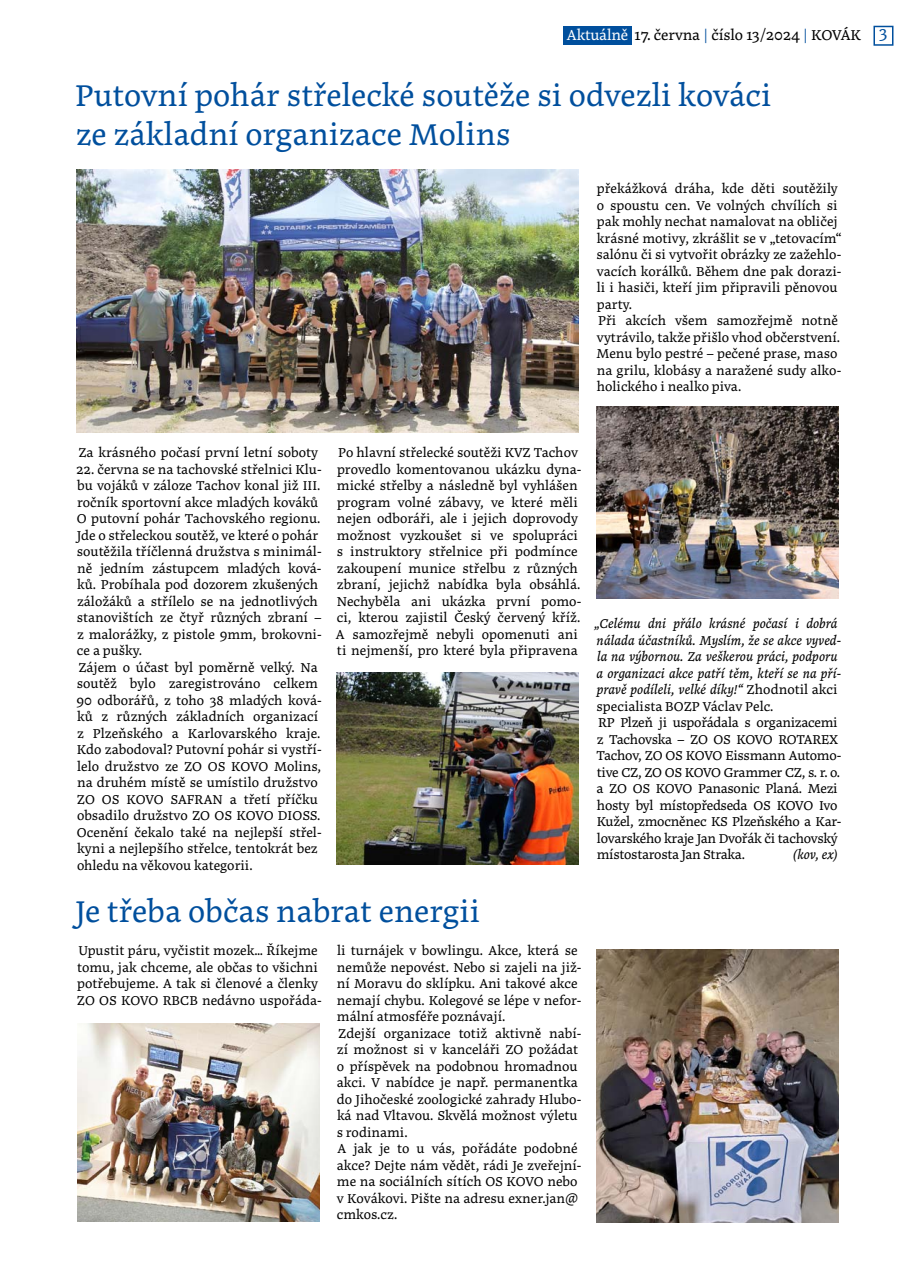
<style>
.page{position:relative;width:915px;height:1276px;background:#fff}
.page>*{position:absolute;margin:0;border:0;box-sizing:border-box;transform-origin:0 0}
.t1{font:31.5px/39px "Noort";color:#004f9d}
.t2{font:16.5px "Noort";color:#004f9d}
.t3{font:15px "Noort";letter-spacing:-.01em;color:#000}
.t4{font:13.5px/16.5px "Noort";color:#000}
.t5{font:13.5px/16.5px "Noort";letter-spacing:-.02em;color:#000}
.t6{font:italic 13.5px "Noort";color:#000}
.s1{color:#fff}
.s2{color:#004f9d}
.s3{font-style:italic}
</style>
<div class="page">
<div style="left:873px;top:26px;width:20px;height:20px;border:2px solid #004f9d"></div>
<img style="left:76px;top:170px;width:502px;height:262px">
<img style="left:596px;top:406px;width:241px;height:192px">
<img style="left:596px;top:949px;width:242px;height:274px">
<img style="left:78px;top:1024px;width:241px;height:198px">
<img style="left:336px;top:672px;width:242px;height:193px">
<div style="left:563px;top:26px;width:68px;height:19px;background:#004f9d"></div>
<p class="t3" style="left:566px;top:26px;width:296px"><span class="s1">Aktuálně</span> 17. června <span class="s2">|</span> číslo 13/2024 <span class="s2">|</span> KOVÁK</p>
<h1 class="t1" style="left:75px;top:76px;width:697px">Putovní pohár střelecké soutěže si odvezli kováci ze základní organizace Molins</h1>
<p class="t4" style="left:596px;top:180px;width:246px">překážková dráha, kde děti soutěžily o spoustu cen. Ve volných chvílích si pak mohly nechat namalovat na obličej krásné motivy, zkrášlit se v „tetovacím“ salónu či si vytvořit obrázky ze zažehlo&shy;vacích korálků. Během dne pak dorazi&shy;li i hasiči, kteří jim připravili pěnovou party.<br>Při akcích všem samozřejmě notně vytrávilo, takže přišlo vhod občerstvení.<br>Menu bylo pestré – pečené prase, maso na grilu, klobásy a naražené sudy alko&shy;holického i nealko piva.</p>
<p class="t2" style="left:878px;top:23px;width:10px">3</p>
<p class="t4" style="left:78px;top:444px;width:241px">Za krásného počasí první letní soboty</p>
<p class="t4" style="left:76px;top:461px;width:247px">22. června se na tachovské střelnici Klu&shy;bu vojáků v záloze Tachov konal již III. ročník sportovní akce mladých kováků O putovní pohár Tachovského regionu.<br>Jde o střeleckou soutěž, ve které o pohár soutěžila tříčlenná družstva s minimál&shy;ně jedním zástupcem mladých ková&shy;ků. Probíhala pod dozorem zkušených záložáků a střílelo se na jednotlivých stanovištích ze čtyř různých zbraní – z malorážky, z pistole 9mm, brokovni&shy;ce a pušky.<br>Zájem o účast byl poměrně velký. Na soutěž bylo zaregistrováno celkem 90 odborářů, z toho 38 mladých ková&shy;ků z různých základních organizací z Plzeňského a Karlovarského kraje.<br>Kdo zabodoval? Putovní pohár si vystří&shy;lelo družstvo ze ZO OS KOVO Molins, na druhém místě se umístilo družstvo ZO OS KOVO SAFRAN a třetí příčku obsadilo družstvo ZO OS KOVO DIOSS.<br>Ocenění čekalo také na nejlepší střel&shy;kyni a nejlepšího střelce, tentokrát bez ohledu na věkovou kategorii.</p>
<p class="t4" style="left:336px;top:444px;width:247px">Po hlavní střelecké soutěži KVZ Tachov provedlo komentovanou ukázku dyna&shy;mické střelby a následně byl vyhlášen program volné zábavy, ve které měli nejen odboráři, ale i jejich doprovody možnost vyzkoušet si ve spolupráci s instruktory střelnice při podmínce zakoupení munice střelbu z různých zbraní, jejichž nabídka byla obsáhlá.<br>Nechyběla ani ukázka první pomo&shy;ci, kterou zajistil Český červený kříž.<br>A samozřejmě nebyli opomenuti ani ti nejmenší, pro které byla připravena</p>
<h1 class="t1" style="left:75px;top:891px;width:406px">Je třeba občas nabrat energii</h1>
<p class="t4" style="left:77px;top:942px;width:246px">Upustit páru, vyčistit mozek… Říkejme tomu, jak chceme, ale občas to všichni potřebujeme. A tak si členové a členky ZO OS KOVO RBCB nedávno uspořáda-</p>
<p class="t4" style="left:336px;top:942px;width:246px">li turnájek v bowlingu. Akce, která se nemůže nepovést. Nebo si zajeli na již&shy;ní Moravu do sklípku. Ani takové akce nemají chybu. Kolegové se lépe v nefor&shy;mální atmosféře poznávají.<br>Zdejší organizace totiž aktivně nabí&shy;zí možnost si v kanceláři ZO požádat o příspěvek na podobnou hromadnou akci. V nabídce je např. permanentka do Jihočeské zoologické zahrady Hlubo&shy;ká nad Vltavou. Skvělá možnost výletu s rodinami.<br>A jak je to u vás, pořádáte podobné akce? Dejte nám vědět, rádi Je zveřejní&shy;me na sociálních sítích OS KOVO nebo v Kovákovi. Pište na adresu exner.jan@ cmkos.cz.</p>
<p class="t5" style="left:594px;top:615px;width:248px"><span class="s3">„Celému dni přálo krásné počasí i dobrá nálada účastníků. Myslím, že se akce vyved&shy;la na výbornou. Za veškerou práci, podporu a organizaci akce patří těm, kteří se na pří&shy;pravě podíleli, velké díky!“</span> Zhodnotil akci specialista BOZP Václav Pelc.<br>RP Plzeň ji uspořádala s organizacemi z Tachovska – ZO OS KOVO ROTAREX Tachov, ZO OS KOVO Eissmann Automo&shy;tive CZ, ZO OS KOVO Grammer CZ, s. r. o. a ZO OS KOVO Panasonic Planá. Mezi hosty byl místopředseda OS KOVO Ivo Kužel, zmocněnec KS Plzeňského a Kar&shy;lovarského kraje Jan Dvořák či tachovský místostarosta Jan Straka.</p>
<p class="t6" style="left:792px;top:846px;width:46px">(kov, ex)</p>
</div>
